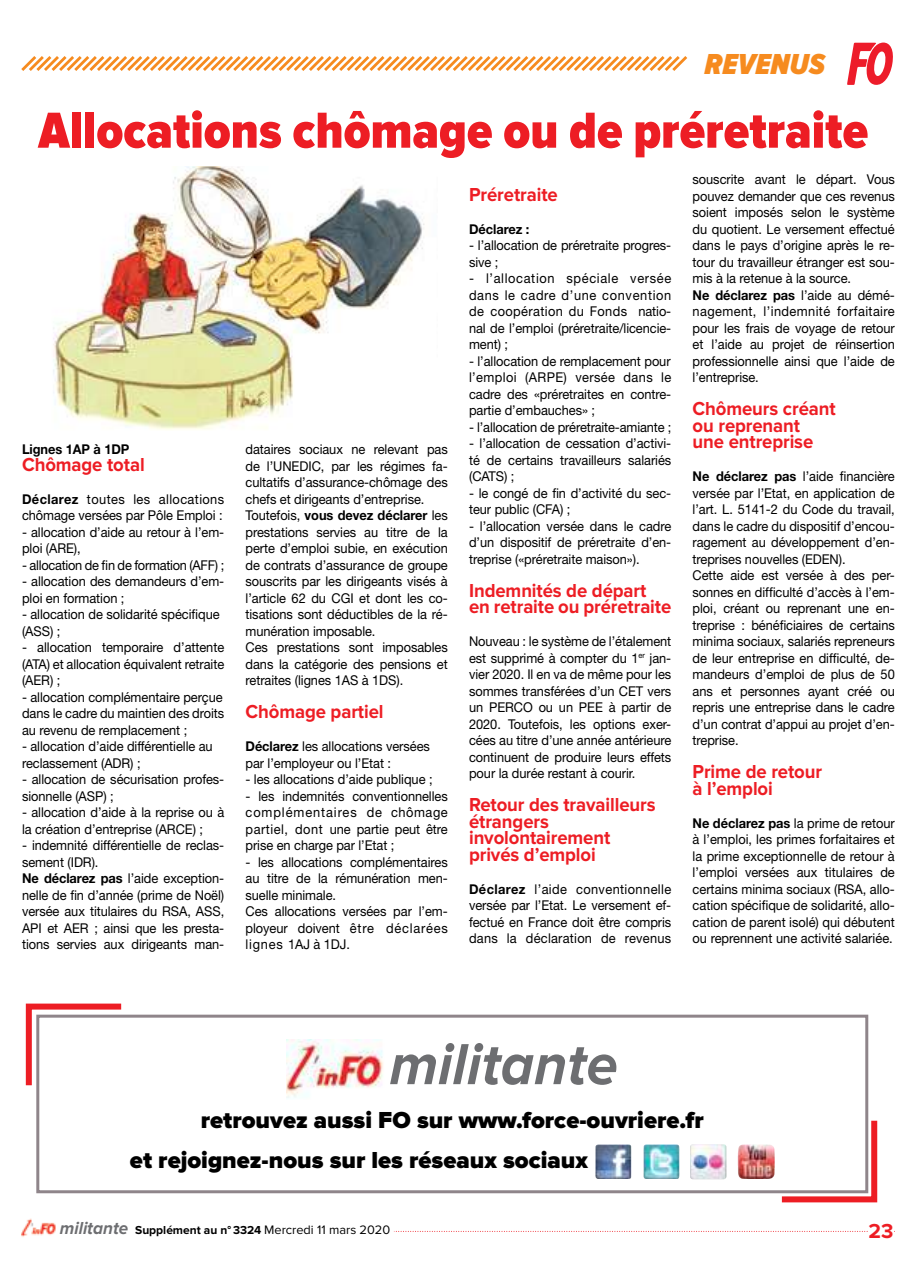
<style>
.page{position:relative;width:915px;height:1263px;background:#fff}
.page>*{position:absolute;margin:0;border:0;box-sizing:border-box;transform-origin:0 0}
.t1{font:italic 700 60px "Proxima Nova";color:#6d6e71;scale:.95 1}
.t2{font:900 52.5px "Proxima Nova Cond";color:#ed1d24}
.t3{font:italic 900 30px "Proxima Nova Cond";color:#f68b1f}
.t4{font:900 24px/40.5px "Proxima Nova";color:#000}
.t5{font:700 21px "Proxima Nova";color:#ed1d24}
.t6{font:700 19.5px/16.5px "Proxima Nova";letter-spacing:-.005em;color:#ed1d24;scale:.95 1}
.t7{font:13.5px/16.5px "Helvetica Neue";letter-spacing:-.005em;color:#000;scale:.95 1}
.t8{font:700 13.5px "Helvetica Neue";letter-spacing:-.005em;color:#000;scale:.95 1}
.t9{font:700 12px "Proxima Nova";color:#000}
.s1{font-weight:700}
.s2{font-family:"Stone Informal";font-weight:400;color:#fff}
.s3{font-style:italic;font-size:18px;color:#6d6e71}
.s4{font-weight:400;font-size:12.75px}
</style>
<div class="page">
<svg style="left:847px;top:43px;width:46px;height:42px"></svg>
<svg style="left:394px;top:1231px;width:473px;height:1px"></svg>
<img style="left:21px;top:1218px;width:35px;height:19px">
<img style="left:53px;top:166px;width:372px;height:264px">
<svg style="left:25px;top:1003px;width:102px;height:83px"></svg>
<svg style="left:775px;top:1115px;width:103px;height:88px"></svg>
<div style="left:38px;top:1016px;width:828px;height:176px;background:#fff"></div>
<img style="left:286px;top:1040px;width:97px;height:58px">
<img style="left:595px;top:1144px;width:179px;height:35px">
<div style="left:36px;top:1015px;width:832px;height:178px;border:3px solid #8f858a"></div>
<svg style="left:21px;top:56px;width:667px;height:15px"></svg>
<h3 class="t3" style="left:704px;top:47px;width:122px">REVENUS</h3>
<h2 class="t2" style="left:38px;top:101px;width:831px">Allocations chômage ou de préretraite</h2>
<p class="t8" style="left:22px;top:441px;width:115px">Lignes 1AP à 1DP</p>
<h3 class="t6" style="left:22px;top:457px;width:131px">Chômage total</h3>
<p class="t7" style="left:22px;top:491px;width:214px"><span class="s1">Déclarez</span> toutes les allocations chômage versées par Pôle Emploi :</p>
<p class="t7" style="left:22px;top:524px;width:214px">- allocation d’aide au retour à l’em&shy;ploi (ARE),</p>
<p class="t7" style="left:22px;top:557px;width:214px">- allocation de fin de formation (AFF) ;</p>
<p class="t7" style="left:22px;top:573px;width:214px">- allocation des demandeurs d’em&shy;ploi en formation ;</p>
<p class="t7" style="left:22px;top:606px;width:209px">- allocation de solidarité spécifique (ASS) ;</p>
<p class="t7" style="left:22px;top:639px;width:214px;text-align:justify">- allocation temporaire d’attente (ATA) et allocation équivalent retraite (AER) ;</p>
<p class="t7" style="left:22px;top:689px;width:214px;text-align:justify">- allocation complémentaire perçue dans le cadre du maintien des droits au revenu de remplacement ;</p>
<p class="t7" style="left:22px;top:738px;width:202px">- allocation d’aide différentielle au reclassement (ADR) ;</p>
<p class="t7" style="left:22px;top:771px;width:214px">- allocation de sécurisation profes&shy;sionnelle (ASP) ;</p>
<p class="t7" style="left:22px;top:804px;width:214px">- allocation d’aide à la reprise ou à la création d’entreprise (ARCE) ;</p>
<p class="t7" style="left:22px;top:837px;width:214px">- indemnité différentielle de reclas&shy;sement (IDR).<br><span class="s1">Ne déclarez pas</span> l’aide exception&shy;nelle de fin d’année (prime de Noël) versée aux titulaires du RSA, ASS,<br>API et AER ; ainsi que les presta&shy;tions servies aux dirigeants man-</p>
<p class="t7" style="left:245px;top:441px;width:214px">dataires sociaux ne relevant pas de l’UNEDIC, par les régimes fa&shy;cultatifs d’assurance-chômage des chefs et dirigeants d’entreprise.<br>Toutefois, <span class="s1">vous devez déclarer</span> les prestations servies au titre de la perte d’emploi subie, en exécution de contrats d’assurance de groupe souscrits par les dirigeants visés à l’article 62 du CGI et dont les co&shy;tisations sont déductibles de la ré&shy;munération imposable.<br>Ces prestations sont imposables dans la catégorie des pensions et retraites (lignes 1AS à 1DS).</p>
<h3 class="t6" style="left:245px;top:704px;width:147px">Chômage partiel</h3>
<p class="t7" style="left:245px;top:738px;width:195px"><span class="s1">Déclarez</span> les allocations versées par l’employeur ou l’Etat :</p>
<p class="t7" style="left:245px;top:771px;width:198px">- les allocations d’aide publique ;</p>
<p class="t7" style="left:245px;top:787px;width:214px;text-align:justify">- les indemnités conventionnelles complémentaires de chômage partiel, dont une partie peut être prise en charge par l’Etat ;</p>
<p class="t7" style="left:245px;top:853px;width:214px">- les allocations complémentaires au titre de la rémunération men&shy;suelle minimale.<br>Ces allocations versées par l’em&shy;ployeur doivent être déclarées lignes 1AJ à 1DJ.</p>
<h3 class="t6" style="left:469px;top:187px;width:95px">Préretraite</h3>
<p class="t8" style="left:469px;top:221px;width:65px">Déclarez :</p>
<p class="t7" style="left:469px;top:237px;width:214px">- l’allocation de préretraite progres&shy;sive ;</p>
<p class="t7" style="left:469px;top:270px;width:214px;text-align:justify">- l’allocation spéciale versée dans le cadre d’une convention de coopération du Fonds natio&shy;nal de l’emploi (préretraite/licencie&shy;ment) ;</p>
<p class="t7" style="left:469px;top:353px;width:214px;text-align:justify">- l’allocation de remplacement pour l’emploi (ARPE) versée dans le cadre des «préretraites en contre&shy;partie d’embauches» ;</p>
<p class="t7" style="left:469px;top:419px;width:214px">- l’allocation de préretraite-amiante ;</p>
<p class="t7" style="left:469px;top:435px;width:214px;text-align:justify">- l’allocation de cessation d’activi&shy;té de certains travailleurs salariés (CATS) ;</p>
<p class="t7" style="left:469px;top:485px;width:214px">- le congé de fin d’activité du sec&shy;teur public (CFA) ;</p>
<p class="t7" style="left:469px;top:518px;width:214px;text-align:justify">- l’allocation versée dans le cadre d’un dispositif de préretraite d’en&shy;treprise («préretraite maison»).</p>
<h3 class="t6" style="left:469px;top:583px;width:214px">Indemnités de départ en retraite ou préretraite</h3>
<p class="t7" style="left:469px;top:633px;width:214px;text-align:justify">Nouveau : le système de l’étalement est supprimé à compter du 1<sup>er</sup> jan&shy;vier 2020. Il en va de même pour les sommes transférées d’un CET vers un PERCO ou un PEE à partir de 2020. Toutefois, les options exer&shy;cées au titre d’une année antérieure continuent de produire leurs effets pour la durée restant à courir.</p>
<h3 class="t6" style="left:469px;top:797px;width:198px">Retour des travailleurs étrangers involontairement privés d’emploi</h3>
<p class="t7" style="left:469px;top:881px;width:214px;text-align:justify"><span class="s1">Déclarez</span> l’aide conventionnelle versée par l’Etat. Le versement ef&shy;fectué en France doit être compris dans la déclaration de revenus</p>
<p class="t7" style="left:692px;top:171px;width:214px">souscrite avant le départ. Vous pouvez demander que ces revenus soient imposés selon le système du quotient. Le versement effectué dans le pays d’origine après le re&shy;tour du travailleur étranger est sou&shy;mis à la retenue à la source.<br><span class="s1">Ne déclarez pas</span> l’aide au démé&shy;nagement, l’indemnité forfaitaire pour les frais de voyage de retour et l’aide au projet de réinsertion professionnelle ainsi que l’aide de l’entreprise.</p>
<h3 class="t6" style="left:692px;top:401px;width:152px">Chômeurs créant ou reprenant une entreprise</h3>
<p class="t7" style="left:692px;top:468px;width:214px"><span class="s1">Ne déclarez pas</span> l’aide financière versée par l’Etat, en application de l’art. L. 5141-2 du Code du travail, dans le cadre du dispositif d’encou&shy;ragement au développement d’en&shy;treprises nouvelles (EDEN).<br>Cette aide est versée à des per&shy;sonnes en difficulté d’accès à l’em&shy;ploi, créant ou reprenant une en&shy;treprise : bénéficiaires de certains minima sociaux, salariés repreneurs de leur entreprise en difficulté, de&shy;mandeurs d’emploi de plus de 50 ans et personnes ayant créé ou repris une entreprise dans le cadre d’un contrat d’appui au projet d’en&shy;treprise.</p>
<h3 class="t6" style="left:692px;top:764px;width:138px">Prime de retour à l’emploi</h3>
<p class="t7" style="left:692px;top:815px;width:214px;text-align:justify"><span class="s1">Ne déclarez pas</span> la prime de retour à l’emploi, les primes forfaitaires et la prime exceptionnelle de retour à l’emploi versées aux titulaires de certains minima sociaux (RSA, allo&shy;cation spécifique de solidarité, allo&shy;cation de parent isolé) qui débutent ou reprennent une activité salariée.</p>
<h1 class="t1" style="left:389px;top:1030px;width:242px">militante</h1>
<h3 class="t4" style="left:130px;top:1100px;width:575px;text-indent:71px">retrouvez aussi FO sur www.force-ouvriere.fr et rejoignez-nous sur les réseaux sociaux</h3>
<p class="t9" style="left:56px;top:1223px;width:339px"><span class="s2">l</span><span class="s3">militante</span> Supplément au n° 3324 <span class="s4">Mercredi 11 mars 2020</span><span class="s2">l</span></p>
<h3 class="t5" style="left:868px;top:1219px;width:26px">23</h3>
</div>
